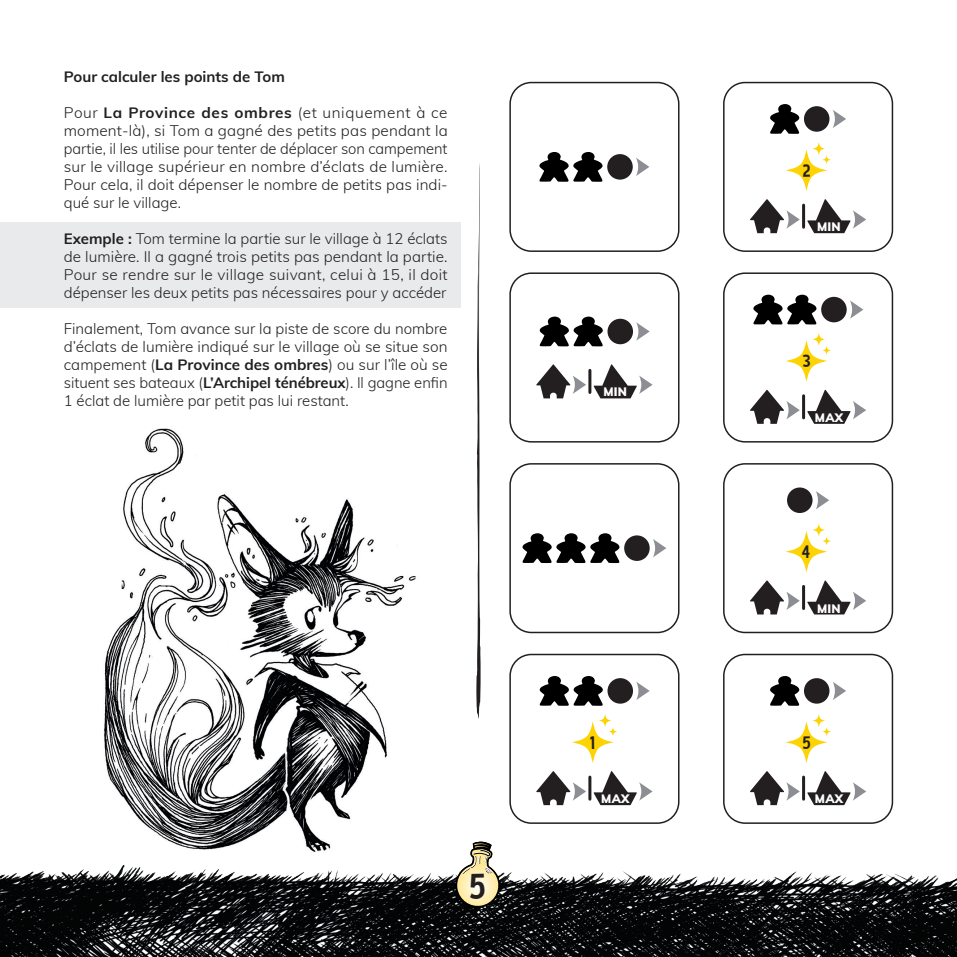
<style>
.page{position:relative;width:957px;height:957px;background:#fff}
.page>*{position:absolute;margin:0;border:0;box-sizing:border-box;transform-origin:0 0}
.t1{font:36px "Curse Casual";color:#231f20}
.t2{font:18px "Curse Casual";color:#231f20}
.t3{font:300 15px/18px "Muli";color:#231f20;text-align:justify}
.t4{font:700 15px "Muli";color:#231f20}
.t5{font:900 12px "Muli";letter-spacing:.025em;color:#fff}
.s1{font-weight:700}
</style>
<div class="page">
<img style="left:0;top:81px;width:957px;height:876px">
<svg style="left:455px;top:840px;width:46px;height:68px"></svg>
<svg style="left:476px;top:162px;width:5px;height:556px"></svg>
<p class="t4" style="left:64px;top:65px;width:223px">Pour calculer les points de Tom</p>
<p class="t3" style="left:64px;top:103px;width:385px">Pour <span class="s1">La Province des ombres</span> (et uniquement à ce moment-là), si Tom a gagné des petits pas pendant la partie, il les utilise pour tenter de déplacer son campement sur le village supérieur en nombre d’éclats de lumière.<br>Pour cela, il doit dépenser le nombre de petits pas indi&shy;qué sur le village.</p>
<p class="t3" style="left:64px;top:229px;width:385px"><span class="s1">Exemple :</span> Tom termine la partie sur le village à 12 éclats de lumière. Il a gagné trois petits pas pendant la partie.<br>Pour se rendre sur le village suivant, celui à 15, il doit dépenser les deux petits pas nécessaires pour y accéder</p>
<p class="t3" style="left:64px;top:319px;width:385px">Finalement, Tom avance sur la piste de score du nombre d’éclats de lumière indiqué sur le village où se situe son campement (<span class="s1">La Province des ombres</span>) ou sur l’île où se situent ses bateaux (<span class="s1">L’Archipel ténébreux</span>). Il gagne enfin 1 éclat de lumière par petit pas lui restant.</p>
<p class="t5" style="left:603px;top:383px;width:25px">MIN</p>
<h1 class="t1" style="left:469px;top:865px;width:18px">5</h1>
<p class="t2" style="left:589px;top:732px;width:8px">1</p>
<p class="t5" style="left:601px;top:790px;width:30px">MAX</p>
<p class="t2" style="left:803px;top:160px;width:9px">2</p>
<p class="t5" style="left:817px;top:218px;width:25px">MIN</p>
<p class="t2" style="left:802px;top:350px;width:10px">3</p>
<p class="t5" style="left:815px;top:409px;width:30px">MAX</p>
<p class="t2" style="left:802px;top:541px;width:10px">4</p>
<p class="t5" style="left:817px;top:599px;width:25px">MIN</p>
<p class="t2" style="left:802px;top:732px;width:10px">5</p>
<p class="t5" style="left:815px;top:790px;width:30px">MAX</p>
</div>
